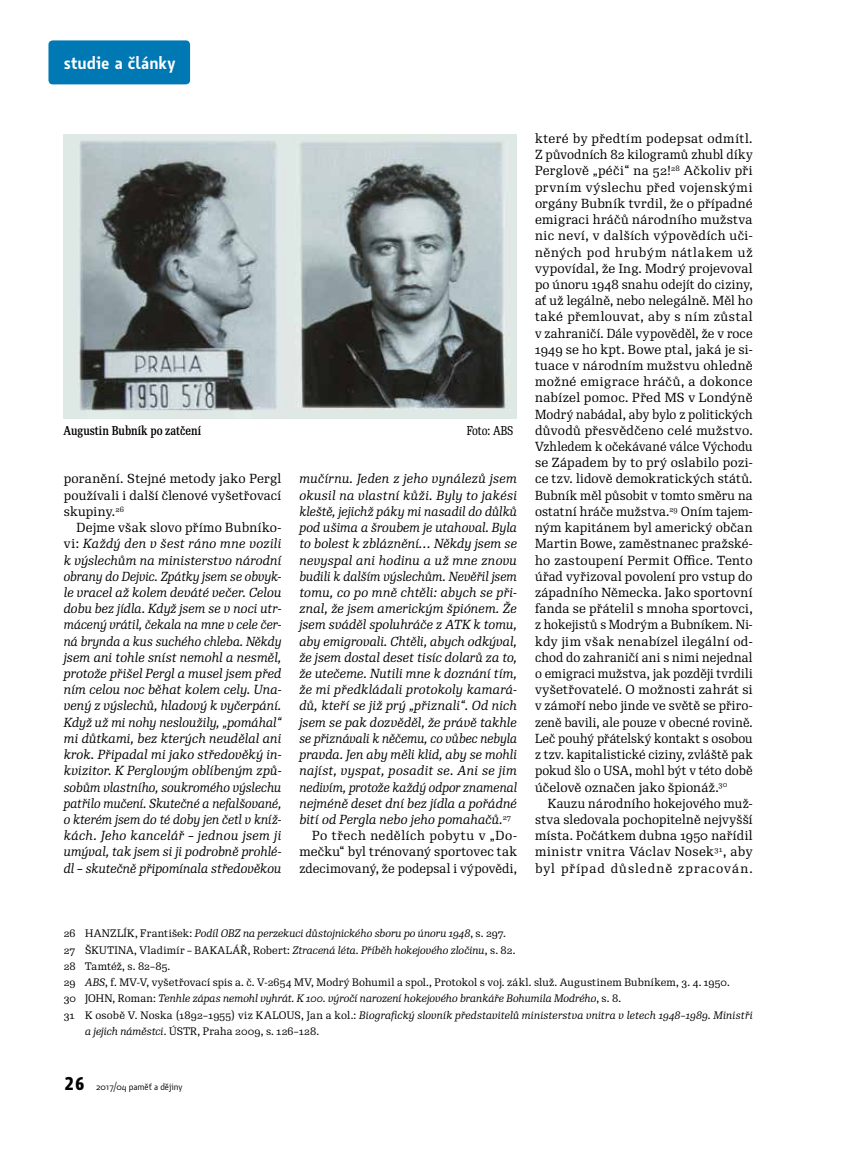
<style>
.page{position:relative;width:859px;height:1149px;background:#fff}
.page>*{position:absolute;margin:0;border:0;box-sizing:border-box;transform-origin:0 0}
.t1{font:600 18px "Botanika Std";letter-spacing:.005em;color:#fff}
.t2{font:12.75px/16.2px "Re Public Std";letter-spacing:.02em;color:#000;text-align:justify}
.t3{font:italic 12.75px/16.2px "Re Public Std";letter-spacing:.01em;color:#000;text-align:justify}
.t4{font:italic 12.75px "Re Public Std";letter-spacing:.01em;color:#000;scale:.95 1}
.t5{font:italic 12.75px "Re Public Std";letter-spacing:.01em;color:#000;scale:.96 1}
.t6{font:12.75px "Re Public Std";letter-spacing:.04em;color:#000}
.t7{font:500 12.45px "Re Public Std Cond";color:#000}
.t8{font:12.45px "Re Public Std Cond";color:#000}
.t9{font:italic 10.5px "Re Public Std";letter-spacing:.005em;color:#000}
.t10{font:10.5px "Re Public Std";letter-spacing:.015em;color:#000}
.t11{font:9.75px "Botanika Std";color:#000}
.s1{font-style:normal}
.s2{font-style:italic}
.s3{font-family:"Botanika Mono";font-weight:700;font-size:18px}
</style>
<div class="page">
<div style="left:48px;top:40px;width:142px;height:44px;background:#0078b3;border-radius:4px"></div>
<img style="left:63px;top:135px;width:453px;height:283px">
<h1 class="t1" style="left:64px;top:50px;width:113px">studie a články</h1>
<p class="t7" style="left:63px;top:422px;width:139px">Augustin Bubník po zatčení</p>
<p class="t8" style="left:467px;top:422px;width:48px">Foto: ABS</p>
<p class="t2" style="left:64px;top:471px;width:219px">poranění. Stejné metody jako Pergl používali i další členové vyšetřovací skupiny.<sup>26</sup></p>
<p class="t3" style="left:64px;top:519px;width:219px;text-indent:13px"><span class="s1">Dejme však slovo přímo Bubníko&shy;vi:</span> Každý den v šest ráno mne vozili k výslechům na ministerstvo národní obrany do Dejvic. Zpátky jsem se obvyk&shy;le vracel až kolem deváté večer. Celou dobu bez jídla. Když jsem se v noci utr&shy;mácený vrátil, čekala na mne v cele čer&shy;ná brynda a kus suchého chleba. Někdy jsem ani tohle sníst nemohl a nesměl, protože přišel Pergl a musel jsem před ním celou noc běhat kolem cely. Una&shy;vený z výslechů, hladový k vyčerpání.<br>Když už mi nohy nesloužily, „pomáhal“ mi důtkami, bez kterých neudělal ani krok. Připadal mi jako středověký in&shy;kvizitor. K Perglovým oblíbeným způ&shy;sobům vlastního, soukromého výslechu patřilo mučení. Skutečné a nefalšované, o kterém jsem do té doby jen četl v kníž&shy;kách. Jeho kancelář – jednou jsem ji umýval, tak jsem si ji podrobně prohlé&shy;dl – skutečně připomínala středověkou</p>
<p class="t3" style="left:299px;top:471px;width:219px">mučírnu. Jeden z jeho vynálezů jsem</p>
<p class="t3" style="left:299px;top:487px;width:219px">okusil na vlastní kůži. Byly to jakési</p>
<p class="t3" style="left:299px;top:503px;width:219px">kleště, jejichž páky mi nasadil do důlků</p>
<p class="t3" style="left:299px;top:519px;width:219px">pod ušima a šroubem je utahoval. Byla</p>
<p class="t3" style="left:299px;top:535px;width:219px">to bolest k zbláznění… Někdy jsem se</p>
<p class="t3" style="left:299px;top:552px;width:219px">nevyspal ani hodinu a už mne znovu</p>
<p class="t5" style="left:299px;top:568px;width:228px">budili k dalším výslechům. Nevěřil jsem</p>
<p class="t3" style="left:299px;top:584px;width:219px">tomu, co po mně chtěli: abych se při-</p>
<p class="t3" style="left:299px;top:600px;width:219px">znal, že jsem americkým špiónem. Že</p>
<p class="t3" style="left:299px;top:616px;width:219px">jsem sváděl spoluhráče z ATK k tomu,</p>
<p class="t3" style="left:299px;top:633px;width:219px">aby emigrovali. Chtěli, abych odkýval,</p>
<p class="t3" style="left:299px;top:649px;width:219px">že jsem dostal deset tisíc dolarů za to,</p>
<p class="t3" style="left:299px;top:665px;width:219px">že utečeme. Nutili mne k doznání tím,</p>
<p class="t3" style="left:299px;top:681px;width:219px">že mi předkládali protokoly kamará-</p>
<p class="t3" style="left:299px;top:697px;width:219px">dů, kteří se již prý „přiznali“. Od nich</p>
<p class="t3" style="left:299px;top:714px;width:219px">jsem se pak dozvěděl, že právě takhle</p>
<p class="t4" style="left:299px;top:730px;width:231px">se přiznávali k něčemu, co vůbec nebyla</p>
<p class="t3" style="left:299px;top:746px;width:219px">pravda. Jen aby měli klid, aby se mohli</p>
<p class="t3" style="left:299px;top:762px;width:219px">najíst, vyspat, posadit se. Ani se jim</p>
<p class="t4" style="left:299px;top:778px;width:231px">nedivím, protože každý odpor znamenal</p>
<p class="t3" style="left:299px;top:795px;width:219px">nejméně deset dní bez jídla a pořádné</p>
<p class="t3" style="left:299px;top:811px;width:213px">bití od Pergla nebo jeho pomahačů.<sup>27</sup></p>
<p class="t6" style="left:312px;top:827px;width:206px">Po třech nedělích pobytu v „Do-</p>
<p class="t2" style="left:299px;top:843px;width:219px">mečku“ byl trénovaný sportovec tak</p>
<p class="t2" style="left:299px;top:859px;width:219px">zdecimovaný, že podepsal i výpovědi,</p>
<p class="t2" style="left:535px;top:130px;width:219px">které by předtím podepsat odmítl.<br>Z původních 82 kilogramů zhubl díky Perglově „péči“ na 52!<sup>28</sup> Ačkoliv při prvním výslechu před vojenskými orgány Bubník tvrdil, že o případné emigraci hráčů národního mužstva nic neví, v dalších výpovědích uči&shy;něných pod hrubým nátlakem už vypovídal, že Ing. Modrý projevoval po únoru 1948 snahu odejít do ciziny, ať už legálně, nebo nelegálně. Měl ho také přemlouvat, aby s ním zůstal v zahraničí. Dále vypověděl, že v roce 1949 se ho kpt. Bowe ptal, jaká je si&shy;tuace v národním mužstvu ohledně možné emigrace hráčů, a dokonce nabízel pomoc. Před MS v Londýně Modrý nabádal, aby bylo z politických důvodů přesvědčeno celé mužstvo.<br>Vzhledem k očekávané válce Východu se Západem by to prý oslabilo pozi&shy;ce tzv. lidově demokratických států.<br>Bubník měl působit v tomto směru na ostatní hráče mužstva.<sup>29</sup> Oním tajem&shy;ným kapitánem byl americký občan Martin Bowe, zaměstnanec pražské&shy;ho zastoupení Permit Office. Tento úřad vyřizoval povolení pro vstup do západního Německa. Jako sportovní fanda se přátelil s mnoha sportovci, z hokejistů s Modrým a Bubníkem. Ni&shy;kdy jim však nenabízel ilegální od&shy;chod do zahraničí ani s nimi nejednal o emigraci mužstva, jak později tvrdili vyšetřovatelé. O možnosti zahrát si v zámoří nebo jinde ve světě se přiro&shy;zeně bavili, ale pouze v obecné rovině.<br>Leč pouhý přátelský kontakt s osobou z tzv. kapitalistické ciziny, zvláště pak pokud šlo o USA, mohl být v této době účelově označen jako špionáž.<sup>30</sup></p>
<p class="t2" style="left:535px;top:795px;width:219px;text-indent:13px">Kauzu národního hokejového muž&shy;stva sledovala pochopitelně nejvyšší místa. Počátkem dubna 1950 nařídil ministr vnitra Václav Nosek<sup>31</sup>, aby byl případ důsledně zpracován.</p>
<p class="t9" style="left:64px;top:926px;width:444px"><span class="s1">26 HANZLÍK, František:</span> Podíl OBZ na perzekuci důstojnického sboru po únoru 1948<span class="s1">, s. 297.</span></p>
<p class="t10" style="left:64px;top:942px;width:453px">27 ŠKUTINA, Vladimír – BAKALÁŘ, Robert: <span class="s2">Ztracená léta. Příběh hokejového zločinu</span>, s. 82.</p>
<p class="t10" style="left:64px;top:959px;width:108px">28 Tamtéž, s. 82–85.</p>
<p class="t10" style="left:64px;top:975px;width:667px">29 <span class="s2">ABS</span>, f. MV-V, vyšetřovací spis a. č. V-2654 MV, Modrý Bohumil a spol., Protokol s voj. zákl. služ. Augustinem Bubníkem, 3. 4. 1950.</p>
<p class="t9" style="left:64px;top:991px;width:559px"><span class="s1">30 JOHN, Roman:</span> Tenhle zápas nemohl vyhrát. K 100. výročí narození hokejového brankáře Bohumila Modrého<span class="s1">, s. 8.</span></p>
<p class="t9" style="left:64px;top:1007px;width:690px"><span class="s1">31 K osobě V. Noska (1892–1955) viz KALOUS, Jan a kol.:</span> Biografický slovník představitelů ministerstva vnitra v letech 1948–1989. Ministři</p>
<p class="t10" style="left:85px;top:1023px;width:236px"><span class="s2">a jejich náměstci</span>. ÚSTR, Praha 2009, s. 126–128.</p>
<p class="t11" style="left:64px;top:1079px;width:120px"><span class="s3">26</span> 2017/04 paměť a dějiny</p>
</div>
